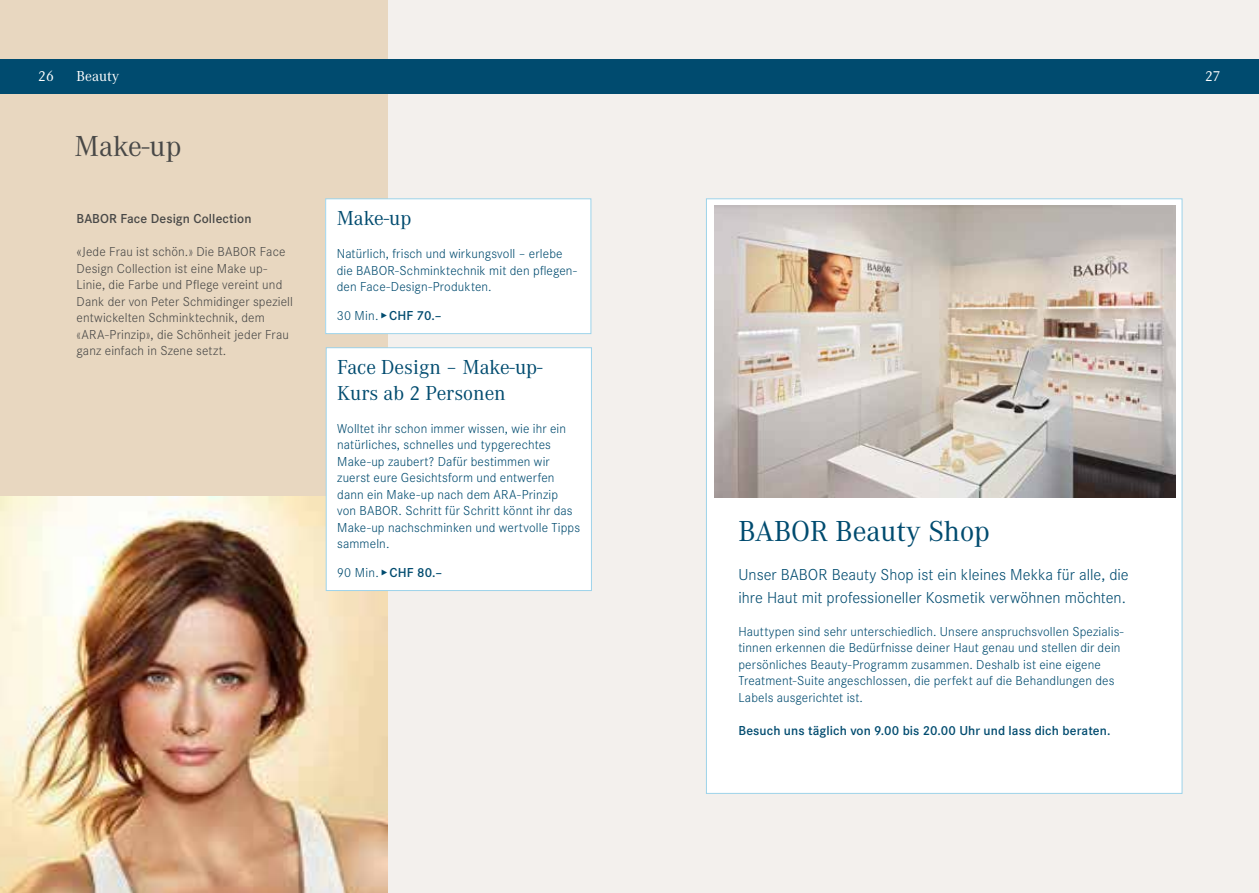
<style>
.page{position:relative;width:1259px;height:893px;background:#f3f0ed}
.page>*{position:absolute;margin:0;border:0;box-sizing:border-box;transform-origin:0 0}
.t1{font:30px "Corporate A";color:#004b6f}
.t2{font:30px "Corporate A";color:#484847}
.t3{font:21px/25.5px "Corporate A";color:#004b6f}
.t4{font:300 16.5px/22.5px "Corporate S";color:#004b6f}
.t5{font:15px "Corporate A";color:#fff}
.t6{font:300 13.5px/16.5px "Corporate S";letter-spacing:.01em;color:#004b6f}
.t7{font:300 13.5px/16.5px "Corporate S";letter-spacing:.01em;color:#484847}
.t8{font:600 13.5px "Corporate S";letter-spacing:.005em;color:#004b6f}
.t9{font:600 13.5px "Corporate S";letter-spacing:.01em;color:#484847}
.s1{font-family:"Corporate A";font-weight:400}
.s2{font-weight:300}
</style>
<div class="page">
<div style="left:0;top:0;width:387px;height:893px;background:#e8d7c0"></div>
<img style="left:0;top:496px;width:387px;height:397px">
<div style="left:326px;top:348px;width:265px;height:242px;background:#fff"></div>
<div style="left:326px;top:347px;width:266px;height:244px;border:1px solid #9dd3ea"></div>
<div style="left:326px;top:199px;width:265px;height:135px;background:#fff"></div>
<div style="left:325px;top:198px;width:266px;height:136px;border:1px solid #9dd3ea"></div>
<div style="left:706px;top:198px;width:476px;height:596px;background:#fff;border:1px solid #9dd3ea"></div>
<img style="left:714px;top:206px;width:461px;height:292px">
<div style="left:0;top:60px;width:1259px;height:34px;background:#004b6f"></div>
<p class="t5" style="left:38px;top:66px;width:17px">26</p>
<p class="t5" style="left:77px;top:66px;width:44px">Beauty</p>
<p class="t5" style="left:1205px;top:66px;width:17px">27</p>
<h1 class="t2" style="left:74px;top:126px;width:108px">Make-up</h1>
<p class="t9" style="left:77px;top:210px;width:176px">BABOR Face Design Collection</p>
<p class="t7" style="left:77px;top:243px;width:218px"><span class="s1">«</span>Jede Frau ist schön.» Die BABOR Face Design Collection ist eine Make up-Linie, die Farbe und Pflege vereint und Dank der von Peter Schmidinger speziell entwickelten Schminktechnik, dem «ARA-Prinzip», die Schönheit jeder Frau ganz einfach in Szene setzt.</p>
<h2 class="t3" style="left:337px;top:205px;width:76px">Make-up</h2>
<p class="t6" style="left:337px;top:245px;width:242px">Natürlich, frisch und wirkungsvoll – erlebe die BABOR-Schminktechnik mit den pflegen&shy;den Face-Design-Produkten.</p>
<p class="t8" style="left:337px;top:306px;width:106px"><span class="s2">30 Min.</span> ▸ CHF 70.–</p>
<h2 class="t3" style="left:337px;top:353px;width:207px">Face Design – Make-up-<br>Kurs ab 2 Personen</h2>
<p class="t6" style="left:337px;top:419px;width:244px">Wolltet ihr schon immer wissen, wie ihr ein natürliches, schnelles und typgerechtes Make-up zaubert? Dafür bestimmen wir zuerst eure Gesichtsform und entwerfen dann ein Make-up nach dem ARA-Prinzip von BABOR. Schritt für Schritt könnt ihr das Make-up nachschminken und wertvolle Tipps sammeln.</p>
<p class="t8" style="left:337px;top:563px;width:107px"><span class="s2">90 Min.</span> ▸ CHF 80.–</p>
<h1 class="t1" style="left:738px;top:511px;width:253px">BABOR Beauty Shop</h1>
<p class="t4" style="left:738px;top:563px;width:392px">Unser BABOR Beauty Shop ist ein kleines Mekka für alle, die ihre Haut mit professioneller Kosmetik verwöhnen möchten.</p>
<p class="t6" style="left:738px;top:623px;width:387px">Hauttypen sind sehr unterschiedlich. Unsere anspruchsvollen Spezialis&shy;tinnen erkennen die Bedürfnisse deiner Haut genau und stellen dir dein persönliches Beauty-Programm zusammen. Deshalb ist eine eigene Treatment-Suite angeschlossen, die perfekt auf die Behandlungen des Labels ausgerichtet ist.</p>
<p class="t8" style="left:738px;top:721px;width:373px">Besuch uns täglich von 9.00 bis 20.00 Uhr und lass dich beraten.</p>
</div>
